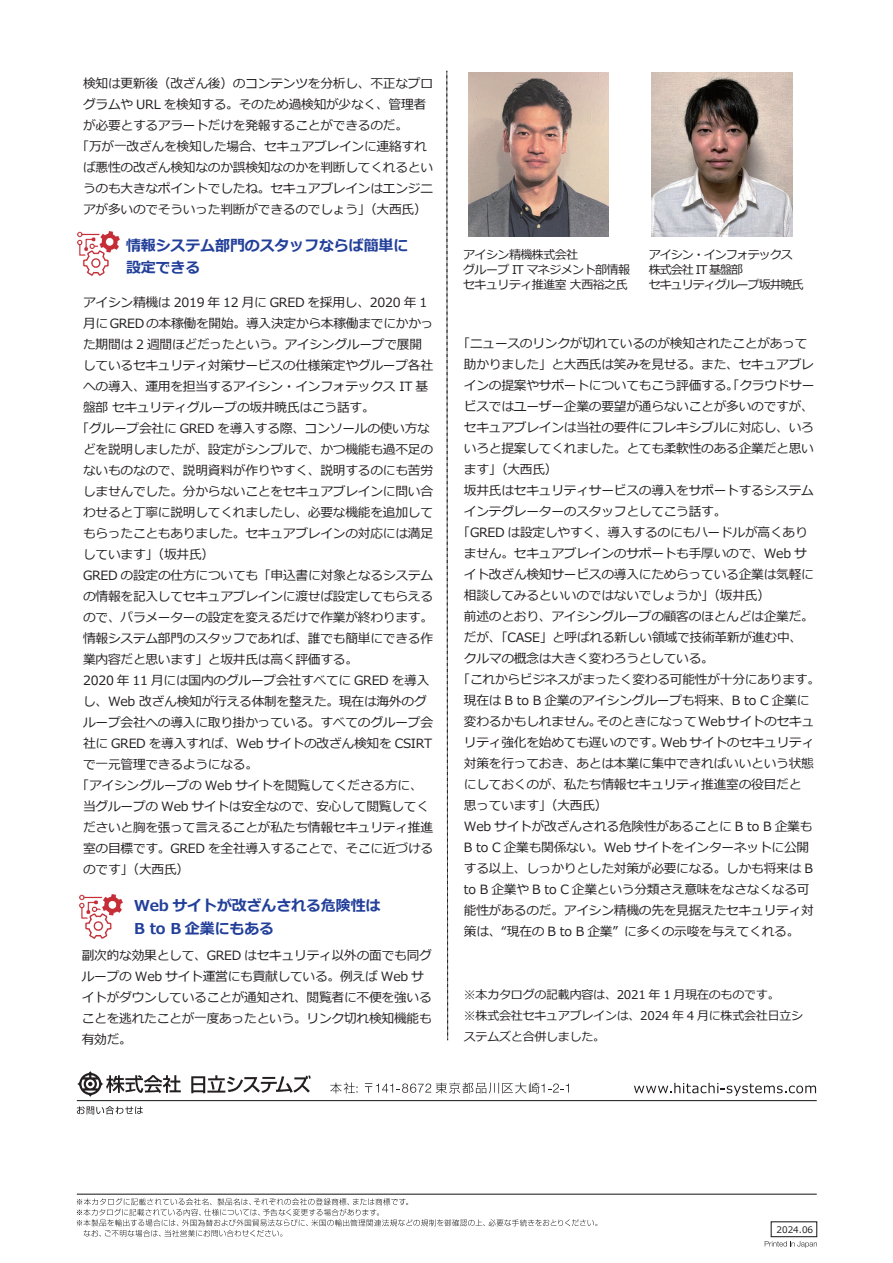
<style>
.page{position:relative;width:893px;height:1263px;background:#fff}
.page>*{position:absolute;margin:0;border:0;box-sizing:border-box;transform-origin:0 0}
.t1{font:700 15px/22.5px "Meiryo";letter-spacing:-.01em;color:#223f99}
.t2{font:12.75px/21px "Meiryo";letter-spacing:-.02em;color:#231f20}
.t3{font:12px/21px "Meiryo";letter-spacing:-.02em;color:#231f20}
.t4{font:12px/15px "Meiryo";letter-spacing:-.045em;color:#231f20}
.t5{font:12px/15px "Meiryo";letter-spacing:-.085em;color:#231f20}
.t6{font:9px "Meiryo";color:#231f20}
</style>
<div class="page">
<svg style="left:77px;top:1070px;width:104px;height:27px"></svg>
<svg style="left:191px;top:1075px;width:120px;height:18px"></svg>
<svg style="left:330px;top:1082px;width:27px;height:11px"></svg>
<svg style="left:365px;top:1082px;width:204px;height:11px"></svg>
<svg style="left:765px;top:1241px;width:52px;height:7px"></svg>
<svg style="left:77px;top:1106px;width:66px;height:8px"></svg>
<hr style="left:77px;top:1193px;width:740px;height:2px;background:#231f20">
<hr style="left:77px;top:1100px;width:740px;height:1px;background:#231f20">
<div style="left:771px;top:1221px;width:46px;height:16px;border:1px solid #231f20"></div>
<svg style="left:77px;top:1198px;width:520px;height:39px"></svg>
<svg style="left:634px;top:1083px;width:182px;height:13px"></svg>
<svg style="left:446px;top:71px;width:2px;height:969px;background:#979798"></svg>
<img style="left:77px;top:232px;width:43px;height:43px">
<img style="left:80px;top:895px;width:42px;height:43px">
<img style="left:652px;top:72px;width:140px;height:164px">
<img style="left:468px;top:72px;width:141px;height:164px">
<p class="t2" style="left:83px;top:73px;width:352px">検知は更新後（改ざん後）のコンテンツを分析し、不正なプロ</p>
<p class="t2" style="left:83px;top:94px;width:345px">グラムや URL を検知する。そのため過検知が少なく、管理者</p>
<p class="t2" style="left:83px;top:115px;width:327px">が必要とするアラートだけを発報することができるのだ。</p>
<p class="t2" style="left:77px;top:136px;width:352px">「万が一改ざんを検知した場合、セキュアブレインに連絡すれ</p>
<p class="t2" style="left:83px;top:157px;width:352px">ば悪性の改ざん検知なのか誤検知なのかを判断してくれるとい</p>
<p class="t2" style="left:83px;top:178px;width:352px">うのも大きなポイントでしたね。セキュアブレインはエンジニ</p>
<p class="t2" style="left:83px;top:199px;width:345px">アが多いのでそういった判断ができるのでしょう」（大西氏）</p>
<p class="t1" style="left:126px;top:235px;width:284px">情報システム部門のスタッフならば簡単に設定できる</p>
<p class="t2" style="left:83px;top:292px;width:346px">アイシン精機は 2019 年 12 月に GRED を採用し、2020 年 1</p>
<p class="t2" style="left:83px;top:313px;width:352px">月に GREDの本稼働を開始。導入決定から本稼働までにかかっ</p>
<p class="t2" style="left:83px;top:334px;width:341px">た期間は 2 週間ほどだったという。アイシングループで展開</p>
<p class="t2" style="left:83px;top:355px;width:352px">しているセキュリティ対策サービスの仕様策定やグループ各社</p>
<p class="t2" style="left:83px;top:376px;width:347px">への導入、運用を担当するアイシン・インフォテックス IT 基</p>
<p class="t2" style="left:83px;top:397px;width:293px">盤部 セキュリティグループの坂井暁氏はこう話す。</p>
<p class="t2" style="left:77px;top:418px;width:355px">「グループ会社に GRED を導入する際、コンソールの使い方な</p>
<p class="t2" style="left:83px;top:439px;width:352px">どを説明しましたが、設定がシンプルで、かつ機能も過不足の</p>
<p class="t2" style="left:83px;top:460px;width:352px">ないものなので、説明資料が作りやすく、説明するのにも苦労</p>
<p class="t2" style="left:83px;top:481px;width:352px">しませんでした。分からないことをセキュアブレインに問い合</p>
<p class="t2" style="left:83px;top:502px;width:352px">わせると丁寧に説明してくれましたし、必要な機能を追加して</p>
<p class="t2" style="left:83px;top:523px;width:352px">もらったこともありました。セキュアブレインの対応には満足</p>
<p class="t2" style="left:83px;top:544px;width:133px">しています」（坂井氏）</p>
<p class="t2" style="left:83px;top:565px;width:352px">GRED の設定の仕方についても「申込書に対象となるシステム</p>
<p class="t2" style="left:83px;top:586px;width:352px">の情報を記入してセキュアブレインに渡せば設定してもらえる</p>
<p class="t2" style="left:83px;top:607px;width:352px">ので、パラメーターの設定を変えるだけで作業が終わります。</p>
<p class="t2" style="left:83px;top:628px;width:352px">情報システム部門のスタッフであれば、誰でも簡単にできる作</p>
<p class="t2" style="left:83px;top:649px;width:277px">業内容だと思います」と坂井氏は高く評価する。</p>
<p class="t2" style="left:83px;top:670px;width:348px">2020 年 11 月には国内のグループ会社すべてに GRED を導入</p>
<p class="t2" style="left:83px;top:691px;width:345px">し、Web 改ざん検知が行える体制を整えた。現在は海外のグ</p>
<p class="t2" style="left:83px;top:712px;width:352px">ループ会社への導入に取り掛かっている。すべてのグループ会</p>
<p class="t2" style="left:83px;top:733px;width:351px">社に GRED を導入すれば、Web サイトの改ざん検知を CSIRT</p>
<p class="t2" style="left:83px;top:754px;width:177px">で一元管理できるようになる。</p>
<p class="t2" style="left:77px;top:775px;width:348px">「アイシングループの Web サイトを閲覧してくださる方に、</p>
<p class="t2" style="left:83px;top:796px;width:348px">当グループの Web サイトは安全なので、安心して閲覧してく</p>
<p class="t2" style="left:83px;top:817px;width:352px">ださいと胸を張って言えることが私たち情報セキュリティ推進</p>
<p class="t2" style="left:83px;top:838px;width:352px">室の目標です。GRED を全社導入することで、そこに近づける</p>
<p class="t2" style="left:83px;top:859px;width:108px">のです」（大西氏）</p>
<p class="t1" style="left:134px;top:895px;width:248px">Web サイトが改ざんされる危険性は<br>B to B 企業にもある</p>
<p class="t2" style="left:82px;top:946px;width:352px">副次的な効果として、GRED はセキュリティ以外の面でも同グループの Web サイト運営にも貢献している。例えば Web サイトがダウンしていることが通知され、閲覧者に不便を強いることを逃れたことが一度あったという。リンク切れ検知機能も有効だ。</p>
<p class="t4" style="left:463px;top:248px;width:168px">アイシン精機株式会社<br>グループ IT マネジメント部情報セキュリティ推進室 大西裕之氏</p>
<p class="t5" style="left:649px;top:248px;width:156px">アイシン・インフォテックス株式会社 IT 基盤部<br>セキュリティグループ坂井暁氏</p>
<p class="t2" style="left:457px;top:334px;width:352px">「ニュースのリンクが切れているのが検知されたことがあって</p>
<p class="t2" style="left:464px;top:355px;width:352px">助かりました」と大西氏は笑みを見せる。また、セキュアブレ</p>
<p class="t2" style="left:464px;top:376px;width:352px">インの提案やサポートについてもこう評価する。「クラウドサー</p>
<p class="t2" style="left:464px;top:397px;width:352px">ビスではユーザー企業の要望が通らないことが多いのですが、</p>
<p class="t2" style="left:464px;top:418px;width:352px">セキュアブレインは当社の要件にフレキシブルに対応し、いろ</p>
<p class="t2" style="left:464px;top:439px;width:352px">いろと提案してくれました。とても柔軟性のある企業だと思い</p>
<p class="t2" style="left:464px;top:460px;width:95px">ます」（大西氏）</p>
<p class="t2" style="left:464px;top:481px;width:352px">坂井氏はセキュリティサービスの導入をサポートするシステム</p>
<p class="t2" style="left:464px;top:502px;width:264px">インテグレーターのスタッフとしてこう話す。</p>
<p class="t2" style="left:457px;top:523px;width:352px">「GRED は設定しやすく、導入するのにもハードルが高くあり</p>
<p class="t2" style="left:464px;top:544px;width:344px">ません。セキュアブレインのサポートも手厚いので、Web サ</p>
<p class="t2" style="left:464px;top:565px;width:352px">イト改ざん検知サービスの導入にためらっている企業は気軽に</p>
<p class="t2" style="left:464px;top:586px;width:308px">相談してみるといいのではないでしょうか」（坂井氏）</p>
<p class="t2" style="left:464px;top:607px;width:352px">前述のとおり、アイシングループの顧客のほとんどは企業だ。</p>
<p class="t2" style="left:464px;top:628px;width:340px">だが、「CASE」と呼ばれる新しい領域で技術革新が進む中、</p>
<p class="t2" style="left:464px;top:649px;width:252px">クルマの概念は大きく変わろうとしている。</p>
<p class="t2" style="left:457px;top:670px;width:364px">「これからビジネスがまったく変わる可能性が十分にあります。</p>
<p class="t2" style="left:464px;top:691px;width:347px">現在は B to B 企業のアイシングループも将来、B to C 企業に</p>
<p class="t2" style="left:464px;top:712px;width:352px">変わるかもしれません。そのときになってWebサイトのセキュ</p>
<p class="t2" style="left:464px;top:733px;width:352px">リティ強化を始めても遅いのです。Web サイトのセキュリティ</p>
<p class="t2" style="left:464px;top:754px;width:352px">対策を行っておき、あとは本業に集中できればいいという状態</p>
<p class="t2" style="left:464px;top:775px;width:339px">にしておくのが、私たち情報セキュリティ推進室の役目だと</p>
<p class="t2" style="left:464px;top:796px;width:145px">思っています」（大西氏）</p>
<p class="t2" style="left:464px;top:817px;width:350px">Web サイトが改ざんされる危険性があることに B to B 企業も</p>
<p class="t2" style="left:464px;top:838px;width:347px">B to C 企業も関係ない。Web サイトをインターネットに公開</p>
<p class="t2" style="left:464px;top:859px;width:351px">する以上、しっかりとした対策が必要になる。しかも将来は B</p>
<p class="t2" style="left:464px;top:880px;width:347px">to B 企業や B to C 企業という分類さえ意味をなさなくなる可</p>
<p class="t2" style="left:464px;top:901px;width:352px">能性があるのだ。アイシン精機の先を見据えたセキュリティ対</p>
<p class="t2" style="left:464px;top:922px;width:337px">策は、“現在の B to B 企業” に多くの示唆を与えてくれる。</p>
<p class="t3" style="left:464px;top:984px;width:341px">※本カタログの記載内容は、2021 年 1 月現在のものです。<br>※株式会社セキュアブレインは、2024 年 4 月に株式会社日立システムズと合併しました。</p>
<p class="t6" style="left:776px;top:1223px;width:38px">2024.06</p>
</div>
